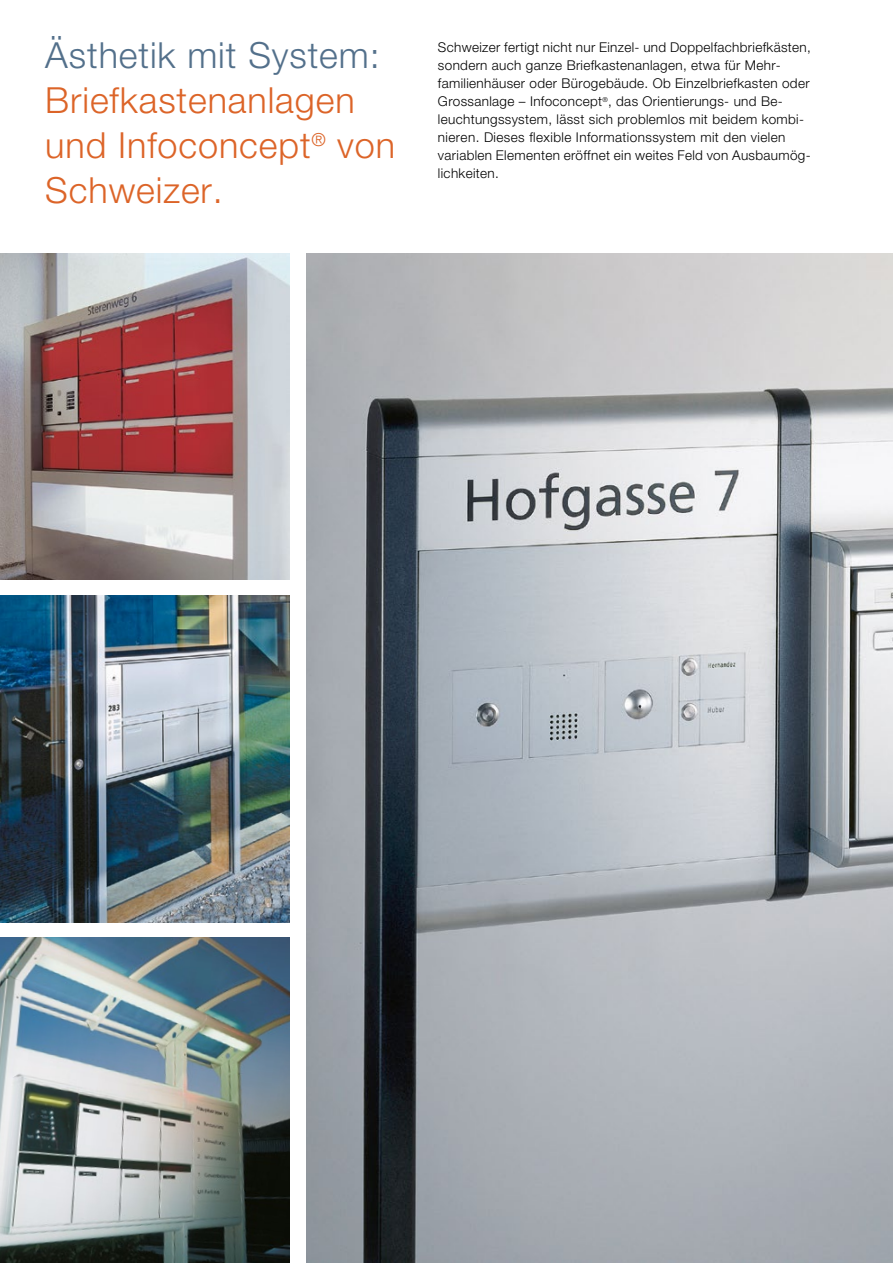
<style>
.page{position:relative;width:893px;height:1263px;background:#fff}
.page>*{position:absolute;margin:0;border:0;box-sizing:border-box;transform-origin:0 0}
._76_Helvetica_14_pt{font:300 36px/45px "Helvetica Neue LT Std";letter-spacing:.025em;color:#dc6428}
._76_Helvetica_14_pt-2{font:300 36px "Helvetica Neue LT Std";letter-spacing:.025em;color:#53708b}
._45_Helvetica_9_12_p{font:300 13.5px/18px "Helvetica Neue LT Std";letter-spacing:.025em;color:#000}
</style>
<div class="page">
<img style="left:0;top:938px;width:289px;height:325px">
<img style="left:306px;top:253px;width:587px;height:1010px">
<img style="left:0;top:253px;width:289px;height:327px">
<img style="left:0;top:595px;width:289px;height:327px">
<p class="_76_Helvetica_14_pt-2" style="left:45px;top:33px;width:336px">Ästhetik mit System:</p>
<p class="_76_Helvetica_14_pt" style="left:45px;top:77px;width:351px">Briefkastenanlagen und Infoconcept<sup>®</sup> von<br>Schweizer.</p>
<p class="_45_Helvetica_9_12_p" style="left:438px;top:38px;width:374px">Schweizer fertigt nicht nur Einzel- und Doppelfachbriefkästen, sondern auch ganze Briefkastenanlagen, etwa für Mehr-</p>
<p class="_45_Helvetica_9_12_p" style="left:438px;top:74px;width:373px">familienhäuser oder Bürogebäude. Ob Einzelbriefkasten oder Grossanlage – Infoconcept<sup>®</sup>, das Orientierungs- und Be&shy;leuchtungssystem, lässt sich problemlos mit beidem kombi&shy;nieren. Dieses flexible Informationssystem mit den vielen variablen Elementen eröffnet ein weites Feld von Ausbaumög&shy;lichkeiten.</p>
</div>
